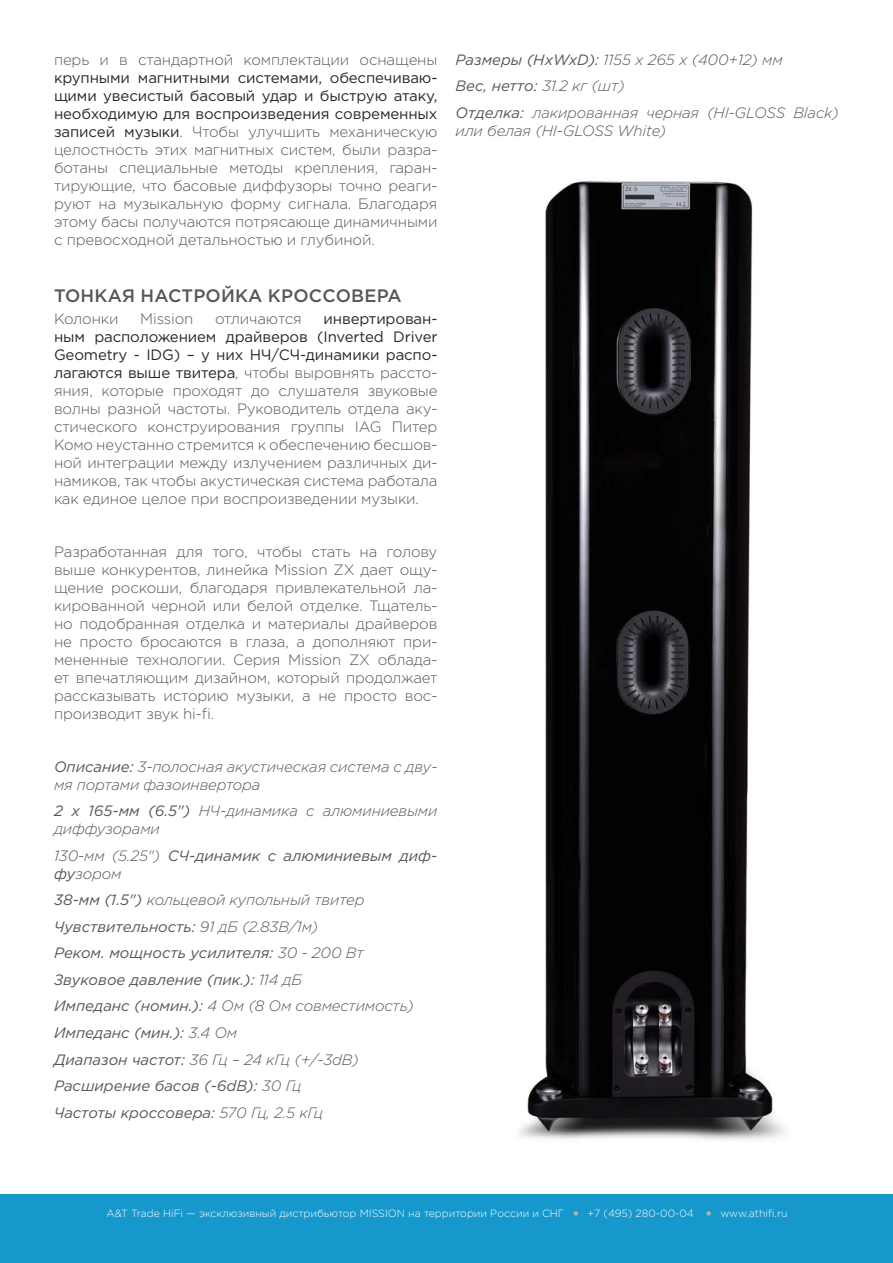
<style>
.page{position:relative;width:893px;height:1263px;background:#fff}
.page>*{position:absolute;margin:0;border:0;box-sizing:border-box;transform-origin:0 0}
.t1{font:500 18px "Gotham Pro";letter-spacing:.01em;color:#575756}
.t2{font:300 15px/18px "Gotham Pro";letter-spacing:-.01em;color:#575756;text-align:justify}
.t3{font:italic 15px/26.5px "Gotham Pro";color:#575756}
.t4{font:italic 300 15px/18px "Gotham Pro";letter-spacing:-.01em;color:#575756}
.t5{font:300 10.5px "Gotham Pro";color:#fff}
.s1{font-weight:400;color:#282827}
.s2{font-weight:400}
.s3{font-weight:300}
</style>
<div class="page">
<div style="left:0;top:1195px;width:893px;height:68px;background:#1798cd"></div>
<svg style="left:574px;top:1211px;width:4px;height:4px"></svg>
<svg style="left:706px;top:1211px;width:5px;height:4px"></svg>
<img style="left:519px;top:181px;width:266px;height:959px">
<p class="t2" style="left:54px;top:51px;width:385px">перь и в стандартной комплектации оснащены</p>
<p class="t2" style="left:54px;top:69px;width:385px"><span class="s1">крупными магнитными системами, обеспечиваю&shy;щими увесистый басовый удар и быструю атаку, необходимую для воспроизведения современных записей музыки</span>. Чтобы улучшить механическую целостность этих магнитных систем, были разра&shy;ботаны специальные методы крепления, гаран&shy;тирующие, что басовые диффузоры точно реаги&shy;руют на музыкальную форму сигнала. Благодаря этому басы получаются потрясающе динамичными с превосходной детальностью и глубиной.</p>
<p class="t1" style="left:54px;top:285px;width:349px">ТОНКАЯ НАСТРОЙКА КРОССОВЕРА</p>
<p class="t2" style="left:54px;top:310px;width:66px">Колонки</p>
<p class="t2" style="left:140px;top:310px;width:55px">Mission</p>
<p class="t2" style="left:215px;top:310px;width:88px">отличаются</p>
<p class="t2" style="left:54px;top:310px;width:385px;text-indent:270px"><span class="s1">инвертирован&shy;ным расположением драйверов (Inverted Driver Geometry - IDG) – у них НЧ/СЧ-динамики распо&shy;лагаются выше твитера</span>, чтобы выровнять рассто&shy;яния, которые проходят до слушателя звуковые волны разной частоты. Руководитель отдела аку&shy;стического конструирования группы IAG Питер Комо неустанно стремится к обеспечению бесшов&shy;ной интеграции между излучением различных ди&shy;намиков, так чтобы акустическая система работала как единое целое при воспроизведении музыки.</p>
<p class="t2" style="left:54px;top:543px;width:385px">Разработанная для того, чтобы стать на голову выше конкурентов, линейка Mission ZX дает ощу&shy;щение роскоши, благодаря привлекательной ла&shy;кированной черной или белой отделке. Тщатель&shy;но подобранная отделка и материалы драйверов не просто бросаются в глаза, а дополняют при&shy;мененные технологии. Серия Mission ZX облада&shy;ет впечатляющим дизайном, который продолжает рассказывать историю музыки, а не просто вос&shy;производит звук hi-fi.</p>
<p class="t4" style="left:54px;top:758px;width:385px"><span class="s2">Описание:</span> 3-полосная акустическая система с дву&shy;мя портами фазоинвертора</p>
<p class="t4" style="left:54px;top:802px;width:385px"><span class="s2">2 х 165-мм (6.5")</span> НЧ-динамика с алюминиевыми диффузорами</p>
<p class="t3" style="left:54px;top:847px;width:385px;line-height:18px"><span class="s3">130-мм (5.25")</span> СЧ-динамик с алюминиевым диф&shy;фу<span class="s3">зором</span></p>
<p class="t3" style="left:54px;top:887px;width:361px">38-мм (1.5") <span class="s3">кольцевой купольный твитер </span>Чувствительность: <span class="s3">91 дБ (2.83В/1м)<br></span>Реком. мощность усилителя: <span class="s3">30 - 200 Вт </span>Звуковое давление (пик.): <span class="s3">114 дБ<br></span>Импеданс (номин.): <span class="s3">4 Ом (8 Ом совместимость)<br></span>Импеданс (мин.): <span class="s3">3.4 Ом<br></span>Диапазон частот: <span class="s3">36 Гц – 24 кГц (+/-3dB)<br></span>Расширение басов (-6dB): <span class="s3">30 Гц<br></span>Частоты кроссовера: <span class="s3">570 Гц, 2.5 кГц</span></p>
<p class="t4" style="left:455px;top:47px;width:385px;line-height:26.5px"><span class="s2">Размеры (HxWxD):</span> 1155 x 265 x (400+12) мм<br><span class="s2">Вес, нетто:</span> 31.2 кг (шт)<br><span class="s2">Отделка:</span> лакированная черная (HI-GLOSS Black)</p>
<p class="t4" style="left:455px;top:122px;width:212px">или белая (HI-GLOSS White)</p>
<p class="t5" style="left:107px;top:1207px;width:459px">A&amp;T Trade HiFi — эксклюзивный дистрибьютор MISSION на территории России и СНГ</p>
<p class="t5" style="left:587px;top:1207px;width:108px">+7 (495) 280-00-04</p>
<p class="t5" style="left:720px;top:1207px;width:69px">www.athifi.ru</p>
</div>
